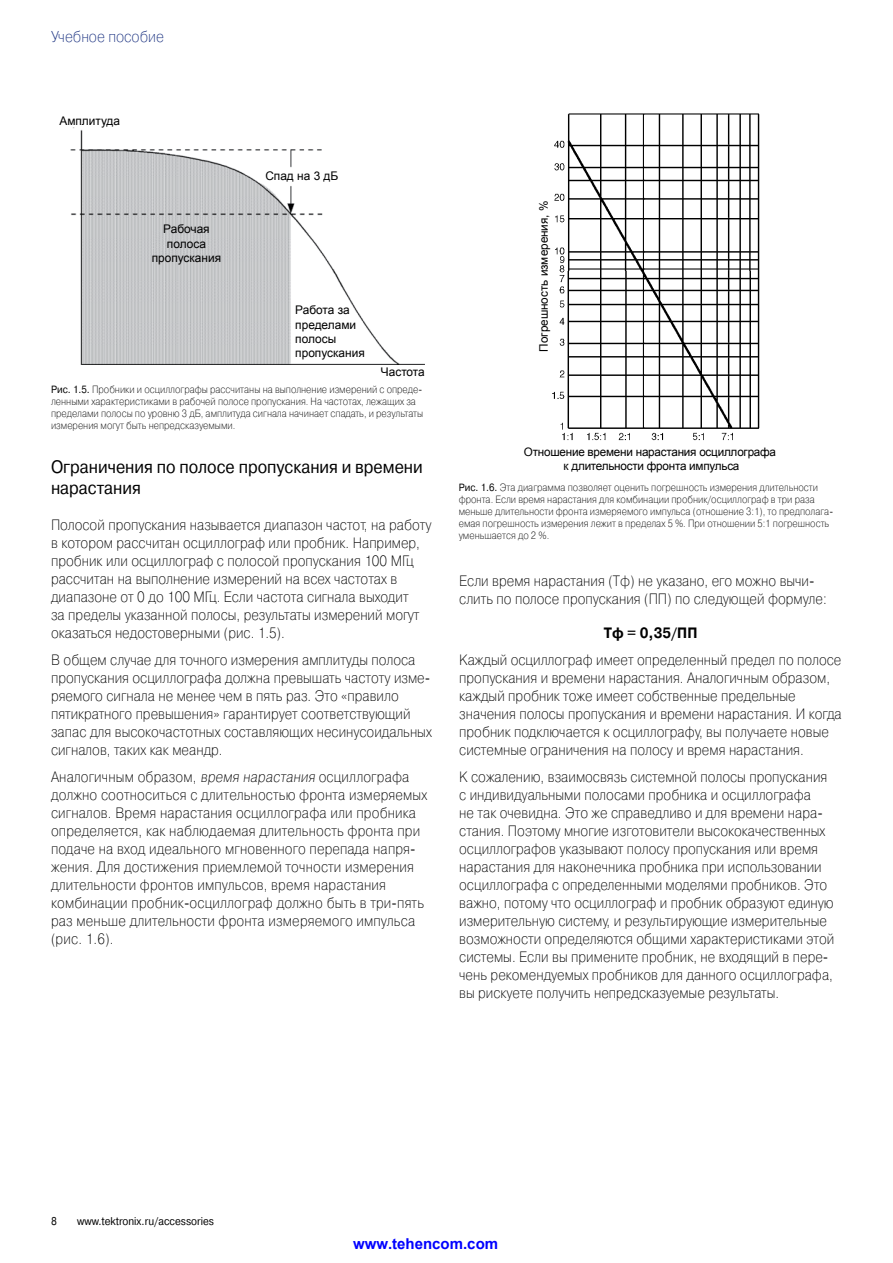
<style>
.page{position:relative;width:893px;height:1263px;background:#fff}
.page>*{position:absolute;margin:0;border:0;box-sizing:border-box;transform-origin:0 0}
.t1{font:18px/21px "Pragmatica C";color:#000;scale:.9 1}
.t2{font:15.75px "Pragmatica Light C";color:#1b3281;scale:.9 1}
.t3{font:15px/18px "Pragmatica Light C";color:#000;scale:.9 1}
.t4{font:700 15px "Arial";color:#00f}
.t5{font:700 15px "Pragmatica C";color:#000;scale:.9 1}
.t6{font:11.85px/14.2px "Arial";color:#000}
.t7{font:11.7px/14.1px "Arial";letter-spacing:-.02em;color:#000;text-align:center}
.t8{font:11.7px "Arial";color:#000}
.t9{font:11.25px "Pragmatica C";color:#000;scale:.9 1}
.t10{font:10.5px/12px "Pragmatica Light C";color:#000;scale:.9 1}
.s1{font-family:"Pragmatica C"}
</style>
<div class="page">
<img style="left:552px;top:113px;width:208px;height:328px">
<img style="left:70px;top:127px;width:355px;height:237px">
<p class="t2" style="left:51px;top:28px;width:127px">Учебное пособие</p>
<p class="t6" style="left:59px;top:114px;width:62px">Амплитуда</p>
<p class="t6" style="left:152px;top:222px;width:71px;text-align:center">Рабочая полоса пропускания</p>
<p class="t6" style="left:265px;top:169px;width:74px">Спад на 3 дБ</p>
<p class="t6" style="left:295px;top:303px;width:71px">Работа за пределами полосы пропускания</p>
<p class="t6" style="left:381px;top:364px;width:46px">Частота</p>
<p class="t10" style="left:51px;top:383px;width:415px"><span class="s1">Рис. 1.5.</span> Пробники и осциллографы рассчитаны на выполнение измерений с опреде&shy;ленными характеристиками в рабочей полосе пропускания. На частотах, лежащих за пределами полосы по уровню 3 дБ, амплитуда сигнала начинает спадать, и результаты измерения могут быть непредсказуемыми.</p>
<p class="t1" style="left:51px;top:457px;width:415px">Ограничения по полосе пропускания и времени нарастания</p>
<p class="t3" style="left:51px;top:516px;width:424px">Полосой пропускания называется диапазон частот, на работу в котором рассчитан осциллограф или пробник. Например, пробник или осциллограф с полосой пропускания 100 МГц рассчитан на выполнение измерений на всех частотах в диапазоне от 0 до 100 МГц. Если частота сигнала выходит<br>за пределы указанной полосы, результаты измерений могут оказаться недостоверными (рис. 1.5).</p>
<p class="t3" style="left:51px;top:651px;width:425px">В общем случае для точного измерения амплитуды полоса пропускания осциллографа должна превышать частоту изме&shy;ряемого сигнала не менее чем в пять раз. Это «правило пятикратного превышения» гарантирует соответствующий запас для высокочастотных составляющих несинусоидальных сигналов, таких как меандр.</p>
<p class="t3" style="left:51px;top:768px;width:420px">Аналогичным образом, время нарастания осциллографа должно соотноситься с длительностью фронта измеряемых сигналов. Время нарастания осциллографа или пробника определяется, как наблюдаемая длительность фронта при подаче на вход идеального мгновенного перепада напря&shy;жения. Для достижения приемлемой точности измерения длительности фронтов импульсов, время нарастания комбинации пробник-осциллограф должно быть в три-пять раз меньше длительности фронта измеряемого импульса (рис. 1.6).</p>
<p class="t8" style="left:536px;top:352px;width:152px;rotate:-90deg">Погрешность измерения, %</p>
<p class="t7" style="left:524px;top:445px;width:254px">Отношение времени нарастания осциллографа к длительности фронта импульса</p>
<p class="t10" style="left:459px;top:482px;width:417px"><span class="s1">Рис. 1.6.</span> Эта диаграмма позволяет оценить погрешность измерения длительности фронта. Если время нарастания для комбинации пробник/осциллограф в три раза меньше длительности фронта измеряемого импульса (отношение 3:1), то предполага&shy;емая погрешность измерения лежит в пределах 5 %. При отношении 5:1 погрешность уменьшается до 2 %.</p>
<p class="t3" style="left:459px;top:572px;width:410px">Если время нарастания (Tф) не указано, его можно вычи&shy;слить по полосе пропускания (ПП) по следующей формуле:</p>
<p class="t5" style="left:604px;top:625px;width:106px">Tф = 0,35/ПП</p>
<p class="t3" style="left:459px;top:651px;width:427px">Каждый осциллограф имеет определенный предел по полосе пропускания и времени нарастания. Аналогичным образом, каждый пробник тоже имеет собственные предельные значения полосы пропускания и времени нарастания. И когда пробник подключается к осциллографу, вы получаете новые системные ограничения на полосу и время нарастания.</p>
<p class="t3" style="left:459px;top:768px;width:418px">К сожалению, взаимосвязь системной полосы пропускания с индивидуальными полосами пробника и осциллографа<br>не так очевидна. Это же справедливо и для времени нара&shy;стания. Поэтому многие изготовители высококачественных осциллографов указывают полосу пропускания или время нарастания для наконечника пробника при использовании осциллографа с определенными моделями пробников. Это важно, потому что осциллограф и пробник образуют единую измерительную систему, и результирующие измерительные возможности определяются общими характеристиками этой системы. Если вы примените пробник, не входящий в пере&shy;чень рекомендуемых пробников для данного осциллографа, вы рискуете получить непредсказуемые результаты.</p>
<p class="t9" style="left:51px;top:1215px;width:8px">8</p>
<p class="t9" style="left:77px;top:1215px;width:154px">www.tektronix.ru/accessories</p>
<p class="t4" style="left:353px;top:1234px;width:147px">www.tehencom.com</p>
</div>
